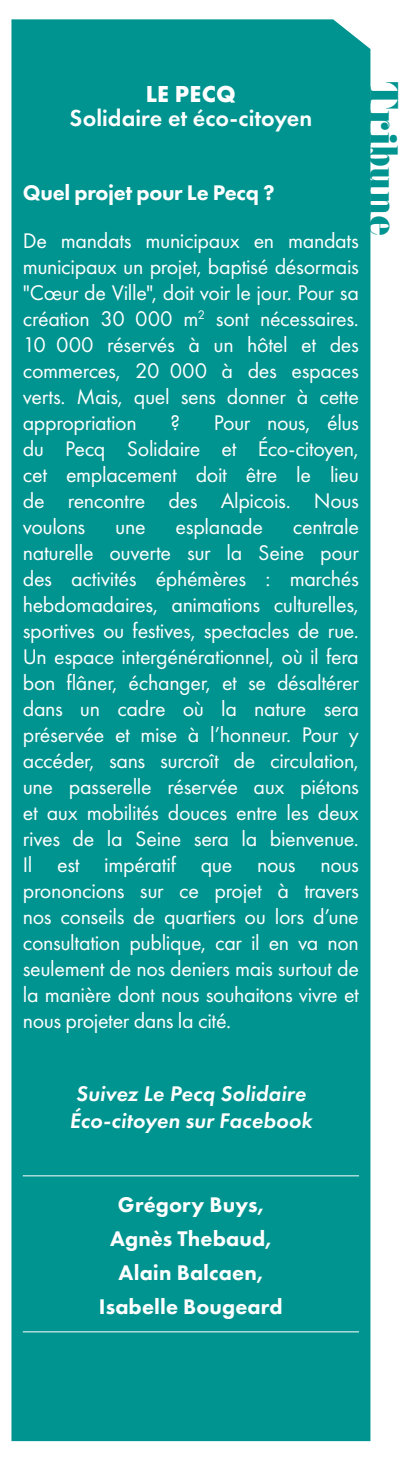
<style>
.page{position:relative;width:411px;height:1460px;background:#fff}
.page>*{position:absolute;margin:0;border:0;box-sizing:border-box;transform-origin:0 0}
.t1{font:42px "Didoni URWD";color:#009490}
.t2{font:600 24px/24px "Futura PT";letter-spacing:.005em;color:#fff;text-align:center}
.t3{font:22px/26px "Futura PT";letter-spacing:-.015em;color:#fff;text-align:justify}
.t4{font:800 22px/34px "Futura PT";letter-spacing:.005em;color:#fff;text-align:center}
.t5{font:italic 600 22px/26.4px "Futura PT";letter-spacing:.005em;color:#fff}
.s1{font-weight:700}
.s2{font-weight:800}
</style>
<div class="page">
<div style="left:11px;top:19px;width:359px;height:1422px;background:#009490"></div>
<hr style="left:23px;top:1175px;width:336px;height:1px;background:#fff">
<hr style="left:23px;top:1331px;width:336px;height:1px;background:#fff">
<p class="t2" style="left:70px;top:82px;width:244px"><span class="s1">LE PECQ<br></span>Solidaire et éco-citoyen</p>
<p class="t3" style="left:23px;top:169px;width:337px;line-height:48px"><span class="s2">Quel projet pour Le Pecq ?<br></span>De mandats municipaux en mandats</p>
<p class="t3" style="left:23px;top:254px;width:337px">municipaux un projet, baptisé désormais "Cœur de Ville", doit voir le jour. Pour sa création 30 000 m<sup>2</sup> sont nécessaires.<br>10 000 réservés à un hôtel et des commerces, 20 000 à des espaces verts. Mais, quel sens donner à cette appropriation</p>
<p class="t3" style="left:23px;top:410px;width:338px;text-indent:191px">Pour nous, élus du Pecq Solidaire et Éco-citoyen, cet emplacement doit être le lieu de rencontre des Alpicois. Nous voulons</p>
<p class="t3" style="left:170px;top:410px;width:11px">?</p>
<p class="t3" style="left:23px;top:514px;width:338px;text-indent:270px">centrale naturelle ouverte sur la Seine pour des activités éphémères : marchés hebdomadaires, animations culturelles, sportives ou festives, spectacles de rue.<br>Un espace intergénérationnel, où il fera bon flâner, échanger, et se désaltérer dans un cadre où la nature sera préservée et mise à l’honneur. Pour y accéder, sans surcroît de circulation, une passerelle réservée aux piétons et aux mobilités douces entre les deux rives de la Seine sera la bienvenue.<br>Il est impératif que nous nous prononcions sur ce projet à travers nos conseils de quartiers ou lors d’une consultation publique, car il en va non seulement de nos deniers mais surtout de la manière dont nous souhaitons vivre et nous projeter dans la cité.</p>
<p class="t3" style="left:115px;top:514px;width:32px">une</p>
<p class="t3" style="left:176px;top:514px;width:89px">esplanade</p>
<p class="t1" style="left:409px;top:81px;width:156px;rotate:90deg">Tribune</p>
<p class="t5" style="left:69px;top:1080px;width:244px">Suivez Le Pecq Solidaire<br>Éco-citoyen sur Facebook</p>
<p class="t4" style="left:99px;top:1188px;width:185px">Grégory Buys,<br>Agnès Thebaud,<br>Alain Balcaen,<br>Isabelle Bougeard</p>
</div>
